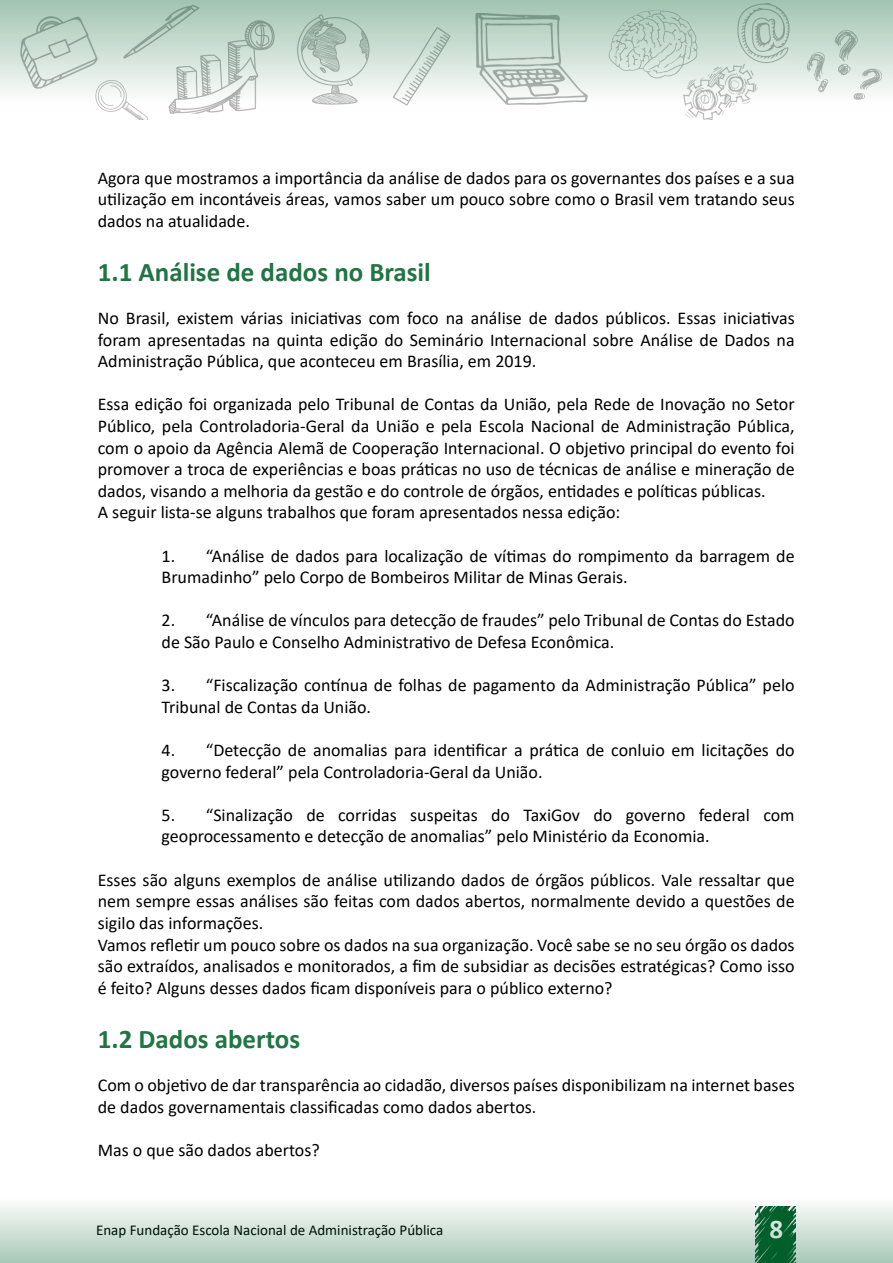
<style>
.page{position:relative;width:893px;height:1263px;background:#fff}
.page>*{position:absolute;margin:0;border:0;box-sizing:border-box;transform-origin:0 0}
.t1{font:700 27px "Calibri";color:#217544}
.t2{font:700 27px "Calibri";color:#fff}
.t3{font:18px/21.6px "Calibri";color:#000}
.t4{font:15px "Calibri";color:#000}
</style>
<div class="page">
<svg style="left:0;top:0;width:893px;height:120px"></svg>
<svg style="left:0;top:1205px;width:893px;height:58px;background:#c5dace"></svg>
<p class="t3" style="left:98px;top:166px;width:698px;text-align:justify">Agora que mostramos a importância da análise de dados para os governantes dos países e a sua utilização em incontáveis áreas, vamos saber um pouco sobre como o Brasil vem tratando seus dados na atualidade.</p>
<h1 class="t1" style="left:98px;top:253px;width:335px">1.1 Análise de dados no Brasil</h1>
<p class="t3" style="left:98px;top:307px;width:698px;text-align:justify">No Brasil, existem várias iniciativas com foco na análise de dados públicos. Essas iniciativas foram apresentadas na quinta edição do Seminário Internacional sobre Análise de Dados na Administração Pública, que aconteceu em Brasília, em 2019.</p>
<p class="t3" style="left:98px;top:393px;width:698px">Essa edição foi organizada pelo Tribunal de Contas da União, pela Rede de Inovação no Setor Público, pela Controladoria-Geral da União e pela Escola Nacional de Administração Pública, com o apoio da Agência Alemã de Cooperação Internacional. O objetivo principal do evento foi promover a troca de experiências e boas práticas no uso de técnicas de análise e mineração de dados, visando a melhoria da gestão e do controle de órgãos, entidades e políticas públicas.<br>A seguir lista-se alguns trabalhos que foram apresentados nessa edição:</p>
<p class="t3" style="left:162px;top:544px;width:635px">1. “Análise de dados para localização de vítimas do rompimento da barragem de<br>Brumadinho” pelo Corpo de Bombeiros Militar de Minas Gerais.</p>
<p class="t3" style="left:162px;top:609px;width:635px">2. “Análise de vínculos para detecção de fraudes” pelo Tribunal de Contas do Estado de São Paulo e Conselho Administrativo de Defesa Econômica.</p>
<p class="t3" style="left:162px;top:674px;width:635px">3. “Fiscalização contínua de folhas de pagamento da Administração Pública” pelo<br>Tribunal de Contas da União.</p>
<p class="t3" style="left:162px;top:739px;width:635px">4. “Detecção de anomalias para identificar a prática de conluio em licitações do governo federal” pela Controladoria-Geral da União.</p>
<p class="t3" style="left:162px;top:804px;width:635px">5. “Sinalização de corridas suspeitas do TaxiGov do governo federal com geoprocessamento e detecção de anomalias” pelo Ministério da Economia.</p>
<p class="t3" style="left:98px;top:868px;width:698px">Esses são alguns exemplos de análise utilizando dados de órgãos públicos. Vale ressaltar que nem sempre essas análises são feitas com dados abertos, normalmente devido a questões de sigilo das informações.<br>Vamos refletir um pouco sobre os dados na sua organização. Você sabe se no seu órgão os dados são extraídos, analisados e monitorados, a fim de subsidiar as decisões estratégicas? Como isso é feito? Alguns desses dados ficam disponíveis para o público externo?</p>
<h1 class="t1" style="left:98px;top:1020px;width:204px">1.2 Dados abertos</h1>
<p class="t3" style="left:98px;top:1074px;width:698px">Com o objetivo de dar transparência ao cidadão, diversos países disponibilizam na internet bases de dados governamentais classificadas como dados abertos.</p>
<p class="t3" style="left:98px;top:1138px;width:224px">Mas o que são dados abertos?</p>
<p class="t4" style="left:96px;top:1220px;width:349px">Enap Fundação Escola Nacional de Administração Pública</p>
<h1 class="t2" style="left:769px;top:1210px;width:15px">8</h1>
</div>
